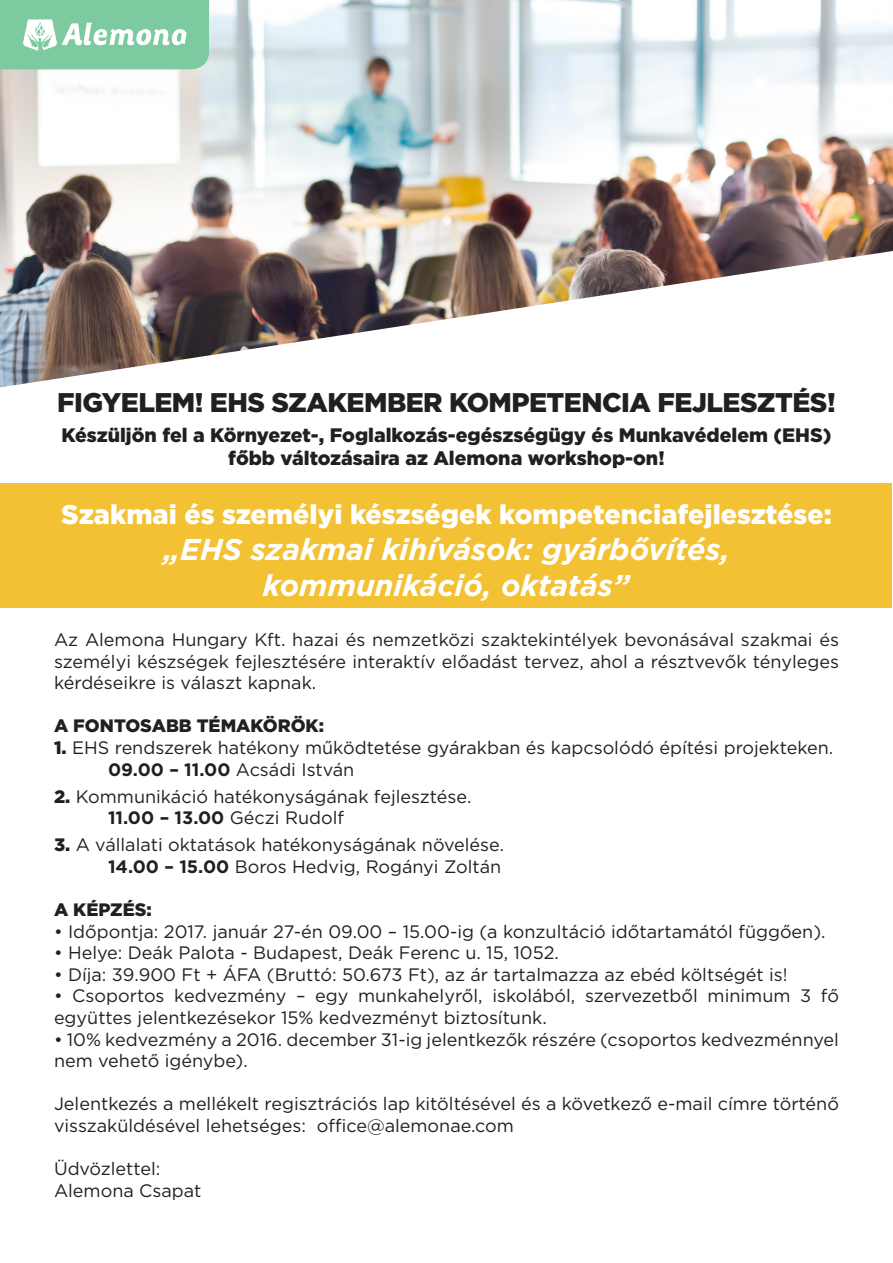
<style>
.page{position:relative;width:893px;height:1263px;background:#fff}
.page>*{position:absolute;margin:0;border:0;box-sizing:border-box;transform-origin:0 0}
.t1{font:italic 700 30px/36px "Gotham";color:#fff;text-align:center}
.t2{font:900 27px "Gotham";color:#fff}
.t3{font:900 27px "Gotham";letter-spacing:-.02em;color:#231f20}
.t4{font:900 19.5px/23.4px "Gotham";color:#231f20;text-align:center}
.t5{font:18px/21.6px "Gotham";color:#231f20}
.t6{font:900 18px "Gotham";color:#231f20}
.t7{font:700 18px "Gotham";color:#231f20}
.s1{font-weight:900}
.s2{font-weight:700}
.s3{font-weight:400}
</style>
<div class="page">
<img style="left:0;top:0;width:893px;height:387px">
<div style="left:1px;top:484px;width:891px;height:124px;background:#f3c134"></div>
<svg style="left:0;top:0;width:209px;height:69px;background:#8ed0ac"></svg>
<p class="t3" style="left:57px;top:384px;width:780px">FIGYELEM! EHS SZAKEMBER KOMPETENCIA FEJLESZTÉS!</p>
<p class="t4" style="left:62px;top:423px;width:771px">Készüljön fel a Környezet-, Foglalkozás-egészségügy és Munkavédelem (EHS) főbb változásaira az Alemona workshop-on!</p>
<p class="t2" style="left:61px;top:496px;width:772px">Szakmai és személyi készségek kompetenciafejlesztése:</p>
<p class="t1" style="left:163px;top:532px;width:568px">„EHS szakmai kihívások: gyárbővítés, kommunikáció, oktatás”</p>
<p class="t5" style="left:54px;top:628px;width:786px;text-align:justify">Az Alemona Hungary Kft. hazai és nemzetközi szaktekintélyek bevonásával szakmai és személyi készségek fejlesztésére interaktív előadást tervez, ahol a résztvevők tényleges kérdéseikre is választ kapnak.</p>
<p class="t6" style="left:54px;top:713px;width:272px">A FONTOSABB TÉMAKÖRÖK:</p>
<p class="t5" style="left:54px;top:736px;width:781px"><span class="s1">1.</span> EHS rendszerek hatékony működtetése gyárakban és kapcsolódó építési projekteken.</p>
<p class="t5" style="left:108px;top:758px;width:248px"><span class="s2">09.00 – 11.00</span> Acsádi István</p>
<p class="t5" style="left:54px;top:785px;width:419px"><span class="s1">2.</span> Kommunikáció hatékonyságának fejlesztése.</p>
<p class="t7" style="left:108px;top:806px;width:238px">11.00 – 13.00 <span class="s3">Géczi Rudolf</span></p>
<p class="t5" style="left:54px;top:833px;width:452px"><span class="s1">3.</span> A vállalati oktatások hatékonyságának növelése.</p>
<p class="t5" style="left:108px;top:855px;width:395px"><span class="s2">14.00 – 15.00</span> Boros Hedvig, Rogányi Zoltán</p>
<p class="t6" style="left:54px;top:897px;width:99px">A KÉPZÉS:</p>
<p class="t5" style="left:54px;top:920px;width:773px">• Időpontja: 2017. január 27-én 09.00 – 15.00-ig (a konzultáció időtartamától függően).</p>
<p class="t5" style="left:54px;top:941px;width:506px">• Helye: Deák Palota - Budapest, Deák Ferenc u. 15, 1052.</p>
<p class="t5" style="left:54px;top:963px;width:735px">• Díja: 39.900 Ft + ÁFA (Bruttó: 50.673 Ft), az ár tartalmazza az ebéd költségét is!</p>
<p class="t5" style="left:54px;top:985px;width:786px">• Csoportos kedvezmény – egy munkahelyről, iskolából, szervezetből minimum 3 fő együttes jelentkezésekor 15% kedvezményt biztosítunk.</p>
<p class="t5" style="left:54px;top:1028px;width:786px">• 10% kedvezmény a 2016. december 31-ig jelentkezők részére (csoportos kedvezménnyel nem vehető igénybe).</p>
<p class="t5" style="left:54px;top:1093px;width:786px">Jelentkezés a mellékelt regisztrációs lap kitöltésével és a következő e-mail címre történő visszaküldésével lehetséges: office@alemonae.com</p>
<p class="t5" style="left:54px;top:1157px;width:108px">Üdvözlettel:</p>
<p class="t5" style="left:54px;top:1179px;width:149px">Alemona Csapat</p>
</div>
